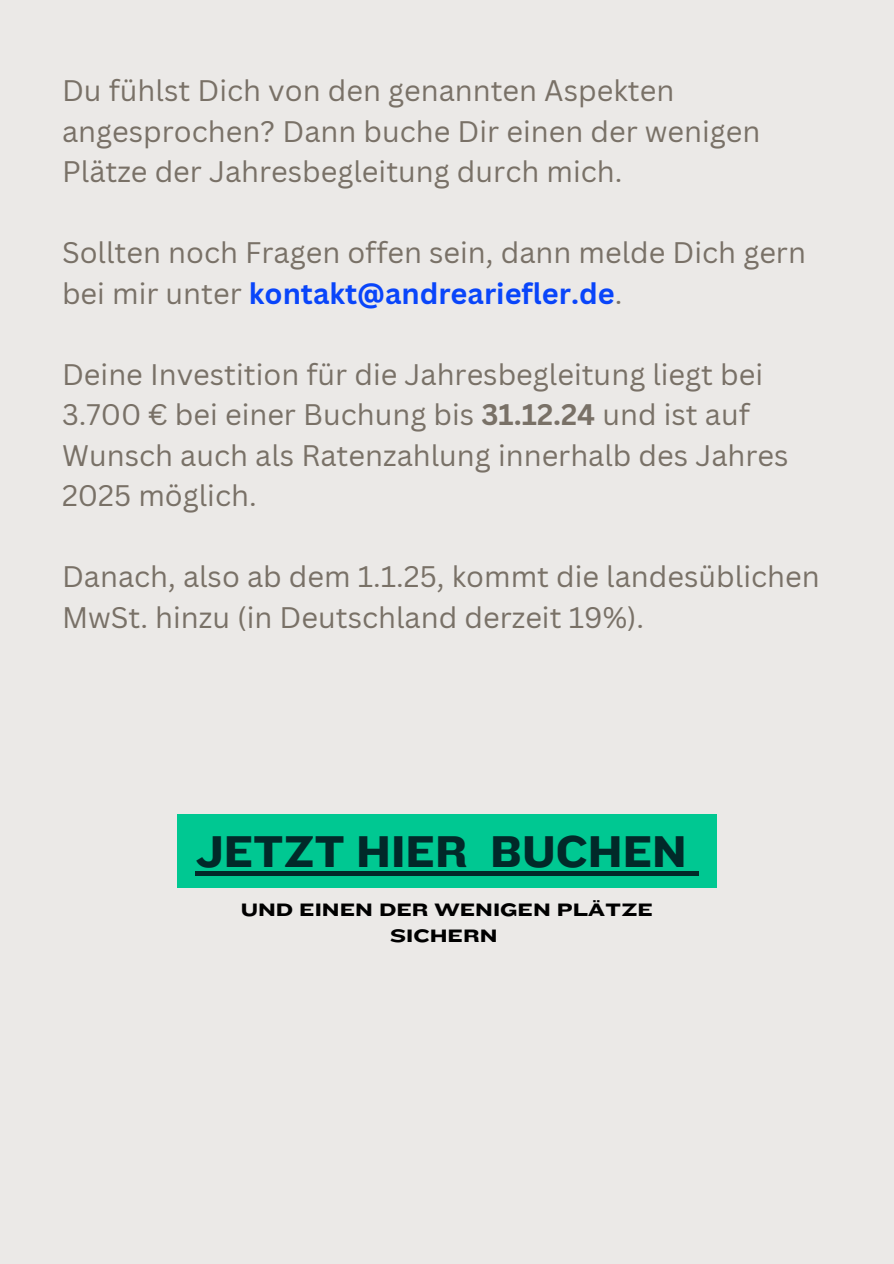
<style>
.page{position:relative;width:894px;height:1264px;background:#fff}
.page>*{position:absolute;margin:0;border:0;box-sizing:border-box;transform-origin:0 0}
.t1{font:46.2px "Knockout 52";color:#012929}
.t2{font:28.95px/40.5px "Canva Sans";color:#797167}
.t3{font:18.6px/26px "Knockout 54";color:#000;text-align:center}
.s1{font-weight:700;color:#0945fa}
.s2{font-weight:700}
</style>
<div class="page">
<div style="left:0;top:0;width:893px;height:1263px;background:#ebe9e7"></div>
<div style="left:177px;top:814px;width:539px;height:74px;background:#00c892"></div>
<div style="left:195px;top:870px;width:272px;height:5px;background:#012929"></div>
<div style="left:467px;top:870px;width:23px;height:5px;background:#012929"></div>
<div style="left:490px;top:870px;width:196px;height:5px;background:#012929"></div>
<div style="left:686px;top:870px;width:12px;height:5px;background:#012929"></div>
<p class="t2" style="left:62px;top:71px;width:699px">Du fühlst Dich von den genannten Aspekten angesprochen? Dann buche Dir einen der wenigen<br>Plätze der Jahresbegleitung durch mich.</p>
<p class="t2" style="left:62px;top:233px;width:745px">Sollten noch Fragen offen sein, dann melde Dich gern bei mir unter <span class="s1">kontakt@andreariefler.de</span>.</p>
<p class="t2" style="left:62px;top:354px;width:727px">Deine Investition für die Jahresbegleitung liegt bei 3.700 € bei einer Buchung bis <span class="s2">31.12.24</span> und ist auf Wunsch auch als Ratenzahlung innerhalb des Jahres 2025 möglich.</p>
<p class="t2" style="left:62px;top:557px;width:759px">Danach, also ab dem 1.1.25, kommt die landesüblichen<br>MwSt. hinzu (in Deutschland derzeit 19%).</p>
<h1 class="t1" style="left:195px;top:820px;width:492px">JETZT HIER BUCHEN</h1>
<p class="t3" style="left:241px;top:895px;width:413px">UND EINEN DER WENIGEN PLÄTZE<br>SICHERN</p>
</div>
